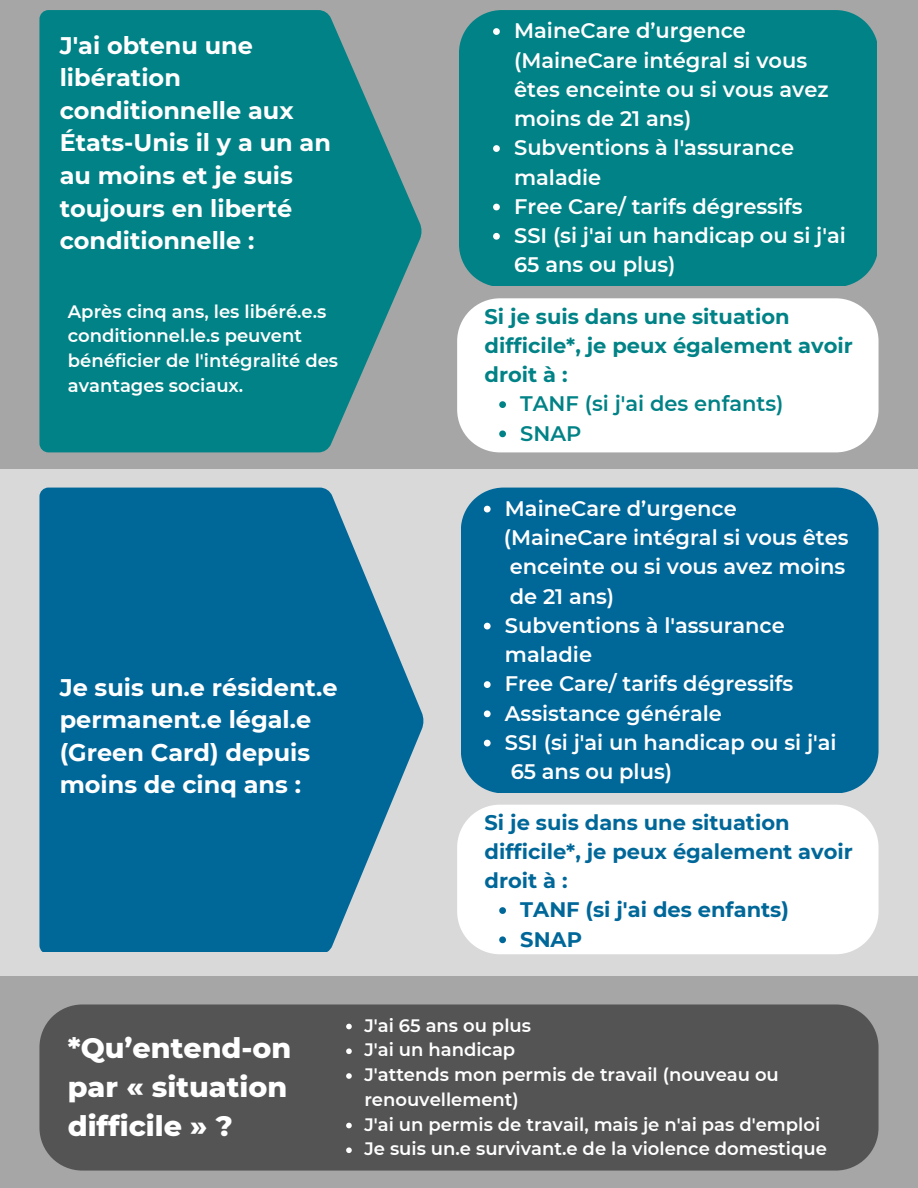
<style>
.page{position:relative;width:918px;height:1188px;background:#fff}
.page>*{position:absolute;margin:0;border:0;box-sizing:border-box;transform-origin:0 0}
.t1{font:800 28.5px/39.3px "Montserrat";color:#fff}
.t2{font:700 24px/32.7px "Montserrat";color:#fff}
.t3{font:600 21px/29.2px "Montserrat";color:#fff}
.t4{font:700 21px/29.2px "Montserrat";color:#006799}
.t5{font:700 21px/29.2px "Montserrat";color:#008286}
.t6{font:600 21px/29.2px "Montserrat";color:#008286}
.t7{font:600 18px/24.8px "Montserrat";color:#fff}
</style>
<div class="page">
<div style="left:0;top:0;width:918px;height:476px;background:#a6a6a6"></div>
<div style="left:459px;top:10px;width:417px;height:275px;background:#008286"></div>
<svg style="left:39px;top:10px;width:383px;height:442px;background:#148689"></svg>
<div style="left:457px;top:298px;width:422px;height:154px;background:#fff"></div>
<div style="left:0;top:973px;width:918px;height:215px;background:#a6a6a6"></div>
<div style="left:0;top:469px;width:918px;height:506px;background:#d9d9d9"></div>
<div style="left:461px;top:488px;width:417px;height:305px;background:#006799"></div>
<svg style="left:39px;top:488px;width:385px;height:464px;background:#1a74a0"></svg>
<div style="left:39px;top:1004px;width:840px;height:167px;background:#545454"></div>
<svg style="left:493px;top:28px;width:7px;height:7px"></svg>
<svg style="left:493px;top:145px;width:7px;height:7px"></svg>
<svg style="left:493px;top:204px;width:7px;height:6px"></svg>
<svg style="left:493px;top:233px;width:7px;height:7px"></svg>
<svg style="left:499px;top:401px;width:7px;height:7px"></svg>
<svg style="left:499px;top:430px;width:7px;height:7px"></svg>
<svg style="left:484px;top:506px;width:7px;height:6px"></svg>
<svg style="left:484px;top:623px;width:7px;height:6px"></svg>
<svg style="left:484px;top:681px;width:7px;height:7px"></svg>
<svg style="left:484px;top:710px;width:7px;height:7px"></svg>
<svg style="left:484px;top:740px;width:7px;height:6px"></svg>
<div style="left:457px;top:805px;width:422px;height:149px;background:#fff"></div>
<svg style="left:499px;top:907px;width:7px;height:7px"></svg>
<svg style="left:499px;top:936px;width:7px;height:7px"></svg>
<svg style="left:346px;top:1024px;width:6px;height:5px"></svg>
<svg style="left:346px;top:1048px;width:6px;height:6px"></svg>
<svg style="left:346px;top:1073px;width:6px;height:6px"></svg>
<svg style="left:346px;top:1123px;width:6px;height:5px"></svg>
<svg style="left:346px;top:1147px;width:6px;height:6px"></svg>
<p class="t2" style="left:60px;top:29px;width:273px">J'ai obtenu une libération conditionnelle aux<br>États-Unis il y a un an au moins et je suis toujours en liberté conditionnelle :</p>
<p class="t7" style="left:68px;top:299px;width:272px">Après cinq ans, les libéré.e.s conditionnel.le.s peuvent bénéficier de l'intégralité des avantages sociaux.</p>
<p class="t2" style="left:60px;top:671px;width:279px">Je suis un.e résident.e permanent.e légal.e (Green Card) depuis moins de cinq ans :</p>
<p class="t3" style="left:514px;top:16px;width:333px">MaineCare d’urgence (MaineCare intégral si vous êtes enceinte ou si vous avez moins de 21 ans)<br>Subventions à l'assurance maladie<br>Free Care/ tarifs dégressifs<br>SSI (si j'ai un handicap ou si j'ai<br>65 ans ou plus)</p>
<p class="t5" style="left:485px;top:301px;width:370px">Si je suis dans une situation difficile*, je peux également avoir droit à :</p>
<p class="t6" style="left:520px;top:389px;width:265px">TANF (si j'ai des enfants)<br>SNAP</p>
<p class="t3" style="left:505px;top:494px;width:233px">MaineCare d’urgence</p>
<p class="t3" style="left:504px;top:523px;width:346px">(MaineCare intégral si vous êtes enceinte ou si vous avez moins de 21 ans)</p>
<p class="t3" style="left:505px;top:611px;width:333px">Subventions à l'assurance maladie<br>Free Care/ tarifs dégressifs<br>Assistance générale<br>SSI (si j'ai un handicap ou si j'ai<br>65 ans ou plus)</p>
<p class="t4" style="left:485px;top:807px;width:370px">Si je suis dans une situation difficile*, je peux également avoir droit à :</p>
<p class="t4" style="left:520px;top:895px;width:270px">TANF (si j'ai des enfants)<br>SNAP</p>
<h1 class="t1" style="left:68px;top:1028px;width:225px">*Qu’entend-on par « situation difficile » ?</h1>
<p class="t7" style="left:364px;top:1013px;width:464px">J'ai 65 ans ou plus<br>J'ai un handicap<br>J'attends mon permis de travail (nouveau ou renouvellement)<br>J'ai un permis de travail, mais je n'ai pas d'emploi<br>Je suis un.e survivant.e de la violence domestique</p>
</div>
